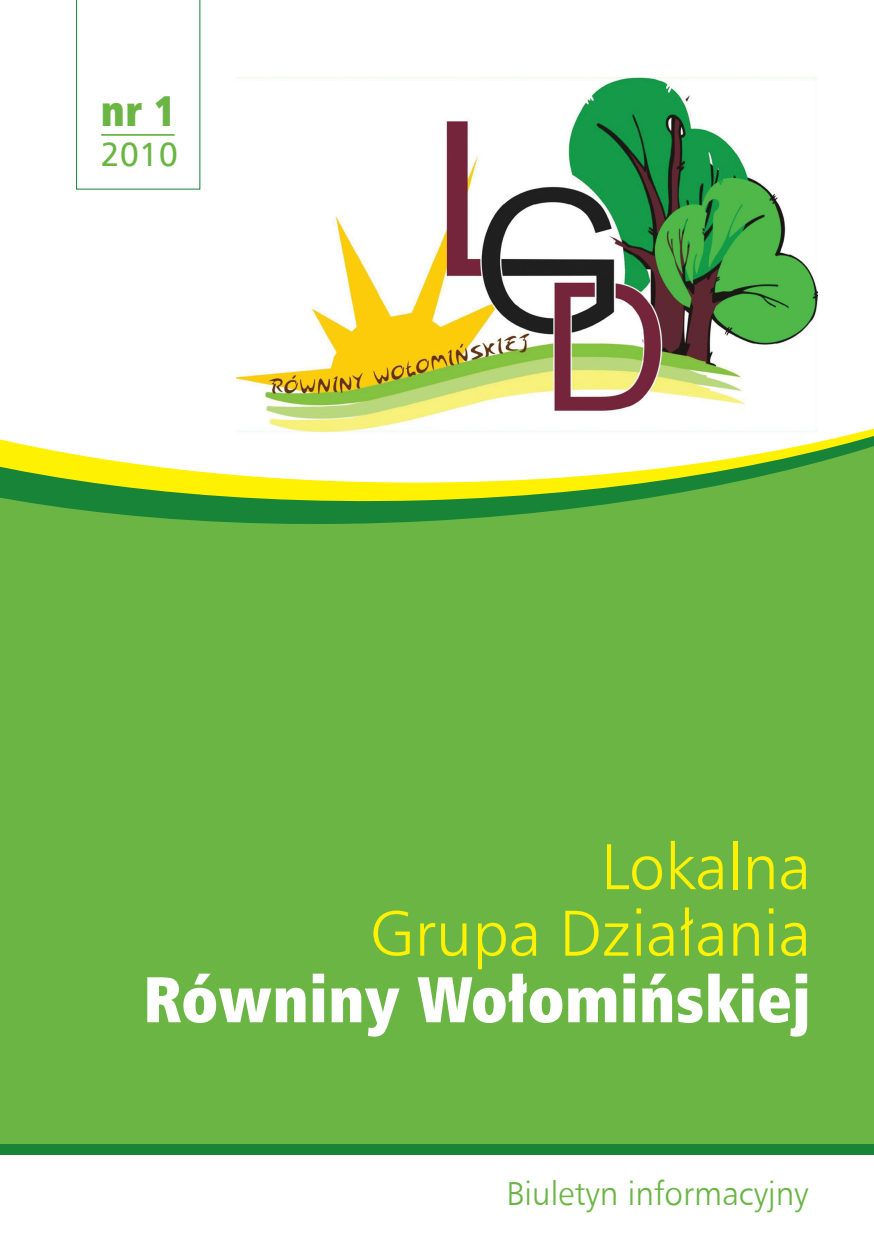
<style>
.page{position:relative;width:874px;height:1241px;background:#fff}
.page>*{position:absolute;margin:0;border:0;box-sizing:border-box;transform-origin:0 0}
.t1{font:64.75px/66.5px "Humnst 777 Lt EU Normal";color:#fff101;text-align:right}
.t2{font:64.75px "Humnst 777 X Blk Cn EU Normal";color:#fff}
.t3{font:43.23px "Humnst 777 X Blk Cn EU Normal";color:#6ab544}
.t4{font:33.77px "Humnst 777 EU Normal";color:#6ab544}
.t5{font:33.25px "Humnst 777 Lt EU Normal";color:#6ab544}
</style>
<div class="page">
<div style="left:0;top:0;width:873px;height:1240px;background:#6ab544"></div>
<svg style="left:98px;top:512px;width:443px;height:12px;fill:#178438"></svg>
<svg style="left:0;top:482px;width:734px;height:30px;background:#6eae28"></svg>
<svg style="left:0;top:0;width:873px;height:482px;background:#f9fbee"></svg>
<img style="left:237px;top:75px;width:580px;height:362px">
<div style="left:0;top:1144px;width:873px;height:96px;background:#178438"></div>
<div style="left:0;top:1155px;width:873px;height:85px;background:#fff"></div>
<div style="left:76px;top:0;width:124px;height:189px;background:#fff"></div>
<hr style="left:101px;top:134px;width:73px;height:2px;background:#6ab544">
<p class="t3" style="left:100px;top:83px;width:78px">nr 1</p>
<p class="t4" style="left:100px;top:134px;width:79px">2010</p>
<p class="t1" style="left:370px;top:832px;width:442px">Lokalna<br>Grupa Działania</p>
<p class="t2" style="left:143px;top:957px;width:669px">Równiny Wołomińskiej</p>
<p class="t5" style="left:506px;top:1172px;width:303px">Biuletyn informacyjny</p>
</div>
